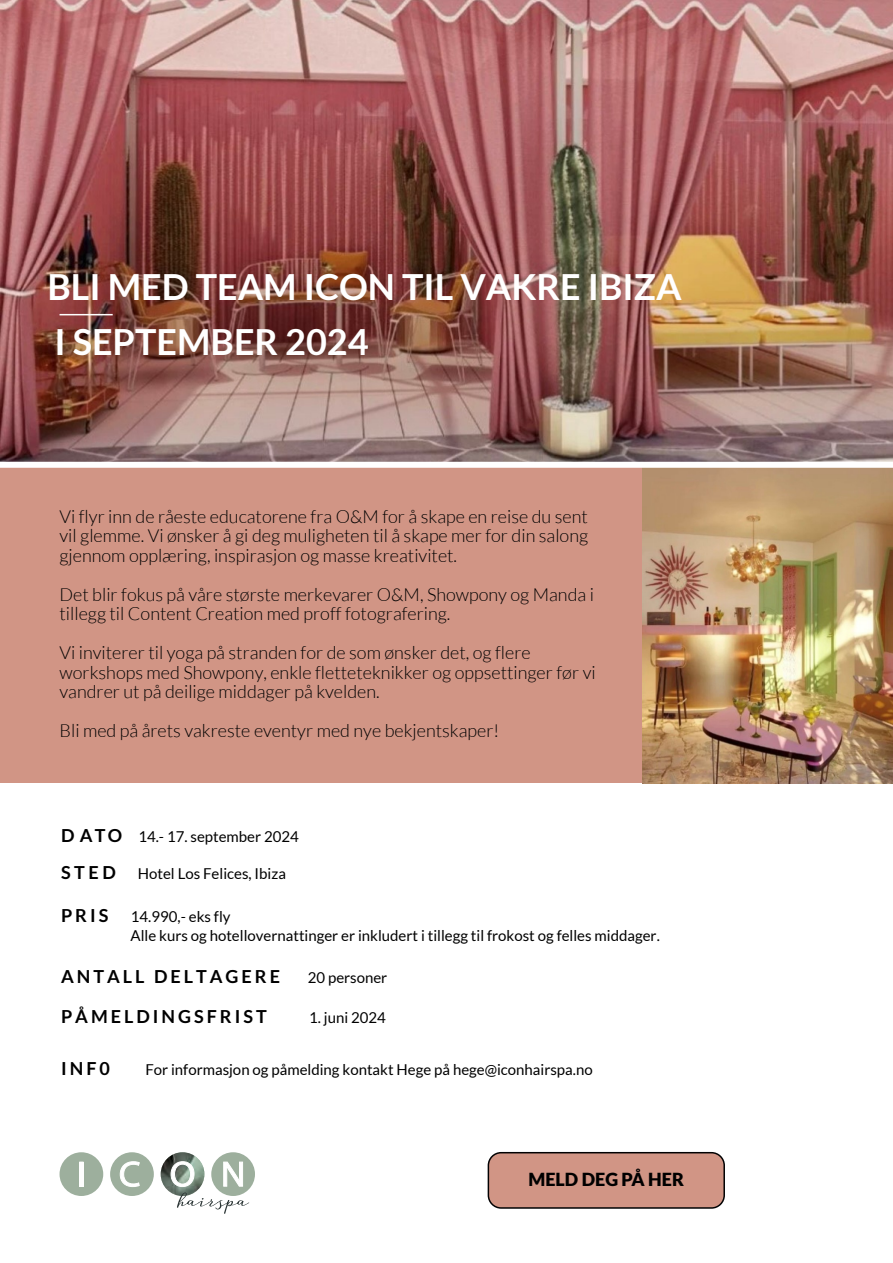
<style>
.page{position:relative;width:893px;height:1263px;background:#fff}
.page>*{position:absolute;margin:0;border:0;box-sizing:border-box;transform-origin:0 0}
.t1{font:700 36px/55.2px "Lato";color:#fff}
.t2{font:300 18px/19.5px "Lato";color:#000}
.t3{font:700 18px "Lato";letter-spacing:.165em;color:#000}
.t4{font:900 18px "Lato";color:#000}
.t5{font:15px/19.2px "Lato";color:#000}
.s1{font-weight:700;font-size:18px}
</style>
<div class="page">
<div style="left:0;top:466px;width:683px;height:316px;background:#d19585"></div>
<img style="left:643px;top:453px;width:250px;height:331px">
<img style="left:0;top:0;width:892px;height:462px">
<div style="left:488px;top:1153px;width:236px;height:55px;background:#d19585;border-radius:13px"></div>
<div style="left:488px;top:1152px;width:237px;height:57px;border:2px solid #020203;border-radius:13px"></div>
<img style="left:161px;top:1152px;width:43px;height:44px;border-radius:22px">
<div style="left:60px;top:1152px;width:43px;height:44px;background:#9daf9d;border-radius:50%"></div>
<div style="left:110px;top:1152px;width:44px;height:44px;background:#9daf9d;border-radius:50%"></div>
<div style="left:211px;top:1152px;width:44px;height:44px;background:#9daf9d;border-radius:50%"></div>
<svg style="left:120px;top:1161px;width:20px;height:26px"></svg>
<div style="left:80px;top:1162px;width:3px;height:24px;border:1px solid #fff"></div>
<svg style="left:171px;top:1161px;width:78px;height:52px"></svg>
<div style="left:0;top:462px;width:893px;height:6px;background:#fff"></div>
<hr style="left:60px;top:314px;width:53px;height:1px;background:#fff">
<h1 class="t1" style="left:48px;top:259px;width:636px">BLI MED TEAM ICON TIL VAKRE IBIZA<br>I SEPTEMBER 2024</h1>
<p class="t2" style="left:60px;top:506px;width:530px;text-align:justify">Vi flyr inn de råeste educatorene fra O&amp;M for å skape en reise du sent vil glemme. Vi ønsker å gi deg muligheten til å skape mer for din salong gjennom opplæring, inspirasjon og masse kreativitet.</p>
<p class="t2" style="left:60px;top:584px;width:536px">Det blir fokus på våre største merkevarer O&amp;M, Showpony og Manda i tillegg til Content Creation med proff fotografering.</p>
<p class="t2" style="left:60px;top:643px;width:538px">Vi inviterer til yoga på stranden for de som ønsker det, og flere workshops med Showpony, enkle fletteteknikker og oppsettinger før vi vandrer ut på deilige middager på kvelden.</p>
<p class="t2" style="left:60px;top:721px;width:441px">Bli med på årets vakreste eventyr med nye bekjentskaper!</p>
<p class="t5" style="left:61px;top:827px;width:239px"><span class="s1">D ATO</span> 14.- 17. september 2024</p>
<p class="t5" style="left:61px;top:864px;width:226px"><span class="s1">S T E D</span> Hotel Los Felices, Ibiza</p>
<p class="t5" style="left:131px;top:907px;width:531px;text-indent:-69px"><span class="s1">P R I S</span> 14.990,- eks fly<br>Alle kurs og hotellovernattinger er inkludert i tillegg til frokost og felles middager.</p>
<p class="t3" style="left:61px;top:966px;width:220px">ANTALL DELTAGERE</p>
<p class="t5" style="left:308px;top:968px;width:81px">20 personer</p>
<p class="t3" style="left:61px;top:1006px;width:207px">PÅMELDINGSFRIST</p>
<p class="t5" style="left:309px;top:1008px;width:78px">1. juni 2024</p>
<p class="t3" style="left:61px;top:1058px;width:50px">INF0</p>
<p class="t5" style="left:145px;top:1060px;width:449px">For informasjon og påmelding kontakt Hege på hege@iconhairspa.no</p>
<p class="t4" style="left:529px;top:1169px;width:157px">MELD DEG PÅ HER</p>
</div>
